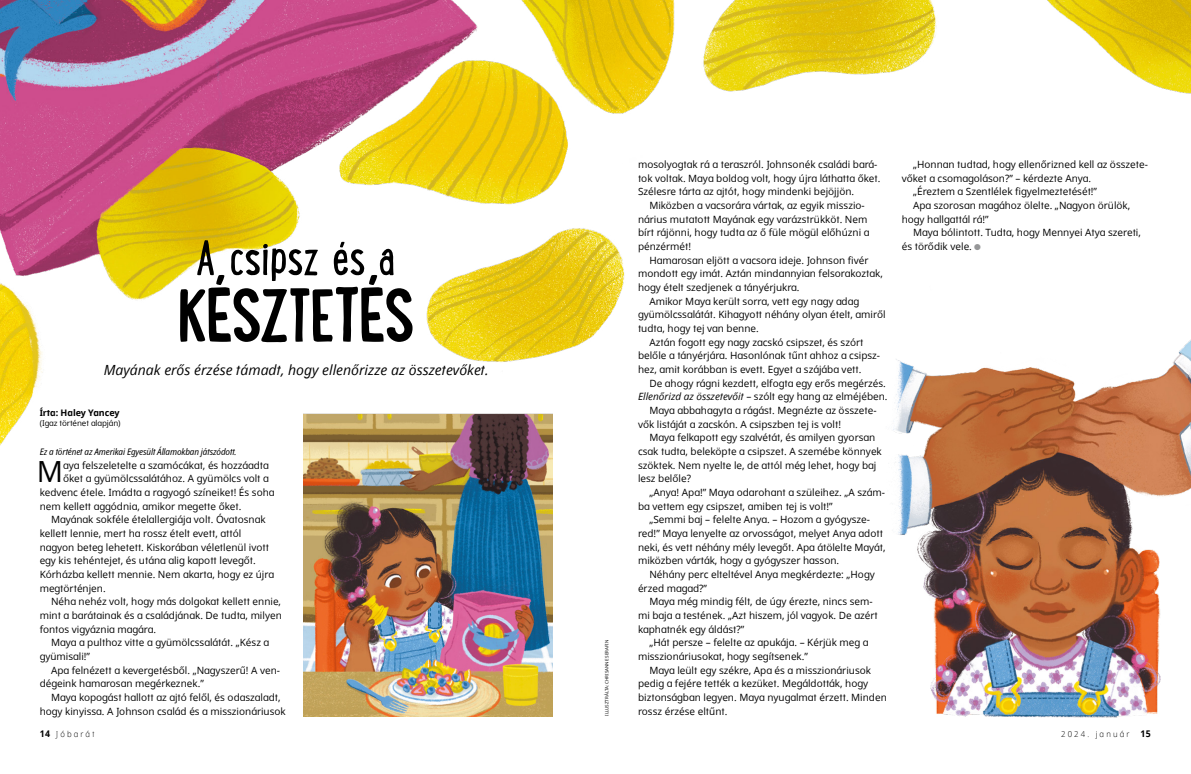
<style>
.page{position:relative;width:1191px;height:774px;background:#fff}
.page>*{position:absolute;margin:0;border:0;box-sizing:border-box;transform-origin:0 0}
.t1{font:700 80px "Lunch Box";letter-spacing:-.03em;color:#000}
.t2{font:53px "Lunch Box";letter-spacing:-.03em;color:#000}
.p1_first{font:29.1px "Dots Solidlds Lat";color:#000}
.t3{font:italic 14px "Dots Solidlds Lat";color:#000}
.p1{font:10px/13.7px "Dots Solidlds Lat";color:#000}
.p1_first-2{font:10px "Dots Solidlds Lat";color:#000}
.p1_bio{font:italic 9px "Dots Solid Condlds Lat";letter-spacing:-.01em;color:#000}
.p1_author-name{font:700 9px "Dots Solidlds Lat";letter-spacing:-.005em;color:#000}
.t4{font:300 8.2px "Dots Solidlds Lat";letter-spacing:.28em;color:#000;scale:.95 1}
.p1_author-role{font:8px "Dots Solidlds Lat";letter-spacing:-.005em;color:#000}
.t5{font:4.5px "Dots Solidlds Lat";color:#000}
.s1{font-style:italic}
.s2{font-family:"Ding P Ilds Dpi";font-size:8.5px;color:#969798}
.s3{font-weight:700;font-size:9.2px}
</style>
<div class="page">
<img style="left:303px;top:461px;width:250px;height:255px">
<img style="left:898px;top:461px;width:293px;height:257px">
<img style="left:0;top:0;width:1191px;height:461px">
<p class="t2" style="left:197px;top:221px;width:200px">A csipsz és a</p>
<p class="t1" style="left:178px;top:261px;width:239px">KÉSZTETÉS</p>
<p class="t3" style="left:104px;top:360px;width:386px">Mayának erős érzése támadt, hogy ellenőrizze az összetevőket.</p>
<p class="p1_author-name" style="left:40px;top:406px;width:81px">Írta: Haley Yancey</p>
<p class="p1_author-role" style="left:40px;top:417px;width:82px">(Igaz történet alapján)</p>
<p class="p1_bio" style="left:40px;top:445px;width:198px">Ez a történet az Amerikai Egyesült Államokban játszódott.</p>
<p class="p1_first" style="left:37px;top:450px;width:28px">M</p>
<p class="p1_first-2" style="left:63px;top:458px;width:207px">aya felszeletelte a szamócákat, és hozzáadta</p>
<p class="p1_first-2" style="left:63px;top:471px;width:207px">őket a gyümölcssalátához. A gyümölcs volt a</p>
<p class="p1_first-2" style="left:40px;top:485px;width:236px">kedvenc étele. Imádta a ragyogó színeiket! És soha</p>
<p class="p1_first-2" style="left:40px;top:499px;width:203px">nem kellett aggódnia, amikor megette őket.</p>
<p class="p1" style="left:40px;top:513px;width:236px;text-indent:11px">Mayának sokféle ételallergiája volt. Óvatosnak kellett lennie, mert ha rossz ételt evett, attól nagyon beteg lehetett. Kiskorában véletlenül ivott egy kis tehéntejet, és utána alig kapott levegőt.<br>Kórházba kellett mennie. Nem akarta, hogy ez újra megtörténjen.</p>
<p class="p1" style="left:40px;top:595px;width:244px;text-align:justify;text-indent:11px">Néha nehéz volt, hogy más dolgokat kellett ennie, mint a barátainak és a családjának. De tudta, milyen fontos vigyáznia magára.</p>
<p class="p1" style="left:40px;top:636px;width:231px;text-indent:11px">Maya a pulthoz vitte a gyümölcssalátát. „Kész a gyümisali!”</p>
<p class="p1" style="left:40px;top:663px;width:242px;text-indent:11px">Apa felnézett a kevergetésből. „Nagyszerű! A ven&shy;dégeink hamarosan megérkeznek.”</p>
<p class="p1" style="left:40px;top:690px;width:248px;text-indent:11px">Maya kopogást hallott az ajtó felől, és odaszaladt, hogy kinyissa. A Johnson család és a misszionáriusok</p>
<p class="t5" style="left:603px;top:716px;width:78px;rotate:-90deg">ILLUSZTRÁLTA: CHRISANNE SERAFIN</p>
<p class="p1" style="left:638px;top:157px;width:244px">mosolyogtak rá a teraszról. Johnsonék családi bará&shy;tok voltak. Maya boldog volt, hogy újra láthatta őket.<br>Szélesre tárta az ajtót, hogy mindenki bejöjjön.</p>
<p class="p1" style="left:638px;top:198px;width:233px;text-indent:11px">Miközben a vacsorára vártak, az egyik misszio&shy;nárius mutatott Mayának egy varázstrükköt. Nem bírt rájönni, hogy tudta az ő füle mögül előhúzni a pénzérmét!</p>
<p class="p1" style="left:638px;top:253px;width:246px;text-indent:11px">Hamarosan eljött a vacsora ideje. Johnson fivér mondott egy imát. Aztán mindannyian felsorakoztak, hogy ételt szedjenek a tányérjukra.</p>
<p class="p1" style="left:638px;top:294px;width:249px;text-indent:11px">Amikor Maya került sorra, vett egy nagy adag gyümölcssalátát. Kihagyott néhány olyan ételt, amiről tudta, hogy tej van benne.</p>
<p class="p1" style="left:638px;top:335px;width:244px;text-indent:11px">Aztán fogott egy nagy zacskó csipszet, és szórt belőle a tányérjára. Hasonlónak tűnt ahhoz a csipsz&shy;hez, amit korábban is evett. Egyet a szájába vett.</p>
<p class="p1" style="left:638px;top:376px;width:251px;text-align:right">De ahogy rágni kezdett, elfogta egy erős megérzés.<br><span class="s1">Ellenőrizd az összetevőit</span> – szólt egy hang az elméjében.</p>
<p class="p1" style="left:638px;top:403px;width:240px;text-indent:11px">Maya abbahagyta a rágást. Megnézte az összete&shy;vők listáját a zacskón. A csipszben tej is volt!</p>
<p class="p1" style="left:638px;top:431px;width:245px;text-indent:11px">Maya felkapott egy szalvétát, és amilyen gyorsan csak tudta, beleköpte a csipszet. A szemébe könnyek szöktek. Nem nyelte le, de attól még lehet, hogy baj lesz belőle?</p>
<p class="p1" style="left:638px;top:485px;width:248px;text-indent:11px">„Anya! Apa!” Maya odarohant a szüleihez. „A szám&shy;ba vettem egy csipszet, amiben tej is volt!”</p>
<p class="p1" style="left:638px;top:513px;width:249px;text-indent:11px">„Semmi baj – felelte Anya. – Hozom a gyógysze&shy;red!” Maya lenyelte az orvosságot, melyet Anya adott neki, és vett néhány mély levegőt. Apa átölelte Mayát, miközben várták, hogy a gyógyszer hasson.</p>
<p class="p1" style="left:638px;top:567px;width:238px;text-indent:11px">Néhány perc elteltével Anya megkérdezte: „Hogy érzed magad?”</p>
<p class="p1" style="left:638px;top:595px;width:241px;text-indent:11px">Maya még mindig félt, de úgy érezte, nincs sem&shy;mi baja a testének. „Azt hiszem, jól vagyok. De azért kaphatnék egy áldást?”</p>
<p class="p1" style="left:638px;top:636px;width:232px;text-indent:11px">„Hát persze – felelte az apukája. – Kérjük meg a misszionáriusokat, hogy segítsenek.”</p>
<p class="p1" style="left:638px;top:663px;width:250px;text-indent:11px">Maya leült egy székre, Apa és a misszionáriusok pedig a fejére tették a kezüket. Megáldották, hogy biztonságban legyen. Maya nyugalmat érzett. Minden rossz érzése eltűnt.</p>
<p class="p1" style="left:901px;top:157px;width:248px;text-indent:11px">„Honnan tudtad, hogy ellenőrizned kell az összete&shy;vőket a csomagoláson?” – kérdezte Anya.</p>
<p class="p1" style="left:913px;top:185px;width:185px">„Éreztem a Szentlélek figyelmeztetését!”</p>
<p class="p1" style="left:901px;top:198px;width:230px;text-indent:11px">Apa szorosan magához ölelte. „Nagyon örülök, hogy hallgattál rá!”</p>
<p class="p1" style="left:901px;top:226px;width:241px;text-indent:11px">Maya bólintott. Tudta, hogy Mennyei Atya szereti, és törődik vele. <span class="s2">●</span></p>
<p class="t4" style="left:40px;top:728px;width:59px"><span class="s3">14</span> Jóbarát</p>
<p class="t4" style="left:1061px;top:728px;width:96px">2024. január <span class="s3">15</span></p>
</div>
